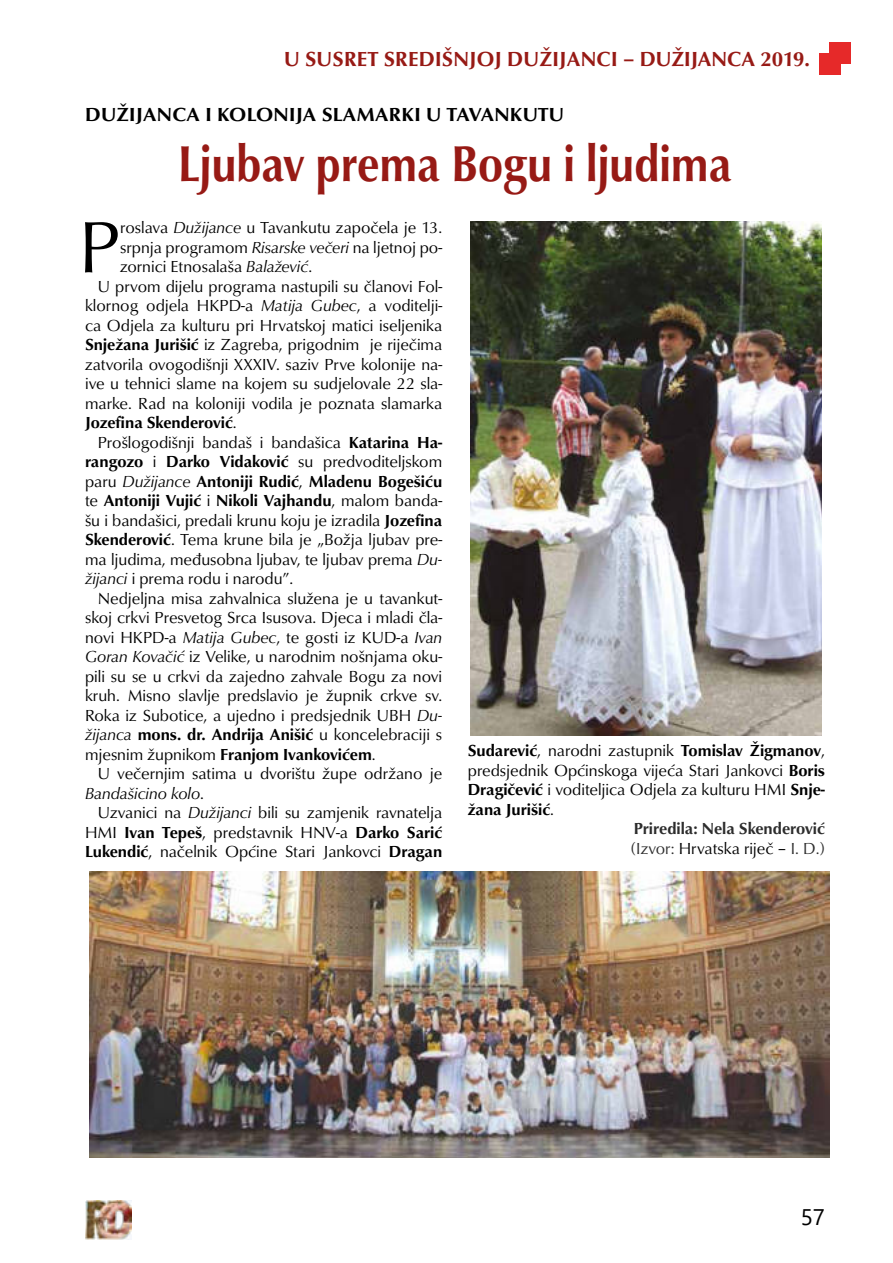
<style>
.page{position:relative;width:893px;height:1263px;background:#fff}
.page>*{position:absolute;margin:0;border:0;box-sizing:border-box;transform-origin:0 0}
.t1{font:74.55px "Classico URWTOT";color:#000}
.t2{font:700 51.75px "Classico URWTOT";color:#971a15;scale:.87 1}
.t3{font:22.5px "Segoe UI";color:#000}
.t4{font:700 21px "Classico URWTOT";letter-spacing:.015em;color:#971a15}
.t5{font:700 19.5px "Classico URWTOT";letter-spacing:.015em;color:#000;scale:1.05 1}
.t6{font:16.5px "Classico URWTOT";color:#000}
.t7{font:700 16.5px "Classico URWTOT";color:#000}
.t8{font:700 16.5px "Classico URWTOT";color:#2d2d2d}
.t9{font:italic 16.5px "Classico URWTOT";color:#000}
.s1{font-style:italic}
.s2{font-weight:700}
.s3{font-weight:400}
.s4{font-weight:400;font-style:italic}
.s5{font-style:normal}
.s6{color:#2d2d2d}
</style>
<div class="page">
<img style="left:85px;top:1201px;width:47px;height:38px">
<div style="left:829px;top:42px;width:21px;height:22px;background:#e62929"></div>
<div style="left:819px;top:53px;width:21px;height:21px;background:#e62929"></div>
<img style="left:90px;top:871px;width:739px;height:287px">
<img style="left:471px;top:221px;width:351px;height:515px">
<p class="t4" style="left:284px;top:46px;width:527px">U SUSRET SREDIŠNJOJ DUŽIJANCI – DUŽIJANCA 2019.</p>
<p class="t5" style="left:85px;top:103px;width:458px">DUŽIJANCA I KOLONIJA SLAMARKI U TAVANKUTU</p>
<h2 class="t2" style="left:178px;top:134px;width:638px">Ljubav prema Bogu i ljudima</h2>
<h1 class="t1" style="left:79px;top:204px;width:43px">P</h1>
<p class="t6" style="left:120px;top:218px;width:323px">roslava <span class="s1">Dužijance</span> u Tavankutu započela je 13.</p>
<p class="t6" style="left:120px;top:238px;width:323px">srpnja programom <span class="s1">Risarske večeri</span> na ljetnoj po-</p>
<p class="t6" style="left:120px;top:257px;width:193px">zornici Etnosalaša <span class="s1">Balažević</span>.</p>
<p class="t6" style="left:98px;top:277px;width:346px">U prvom dijelu programa nastupili su članovi Fol-</p>
<p class="t6" style="left:85px;top:296px;width:359px">klornog odjela HKPD-a <span class="s1">Matija Gubec</span>, a voditelji-</p>
<p class="t6" style="left:85px;top:316px;width:359px">ca Odjela za kulturu pri Hrvatskoj matici iseljenika</p>
<p class="t6" style="left:85px;top:335px;width:359px"><span class="s2">Snježana Jurišić</span> iz Zagreba, prigodnim je riječima</p>
<p class="t6" style="left:85px;top:355px;width:359px">zatvorila ovogodišnji XXXIV. saziv Prve kolonije na-</p>
<p class="t6" style="left:85px;top:374px;width:359px">ive u tehnici slame na kojem su sudjelovale 22 sla-</p>
<p class="t6" style="left:85px;top:394px;width:359px">marke. Rad na koloniji vodila je poznata slamarka</p>
<p class="t7" style="left:85px;top:413px;width:153px">Jozefina Skenderović<span class="s3">.</span></p>
<p class="t6" style="left:98px;top:433px;width:346px">Prošlogodišnji bandaš i bandašica <span class="s2">Katarina Ha-</span></p>
<p class="t7" style="left:85px;top:452px;width:359px">rangozo <span class="s3">i</span> Darko Vidaković <span class="s3">su predvoditeljskom</span></p>
<p class="t7" style="left:85px;top:472px;width:359px"><span class="s3">paru</span> <span class="s4">Dužijance</span> Antoniji Rudić<span class="s3">,</span> Mladenu Bogešiću</p>
<p class="t7" style="left:85px;top:491px;width:359px"><span class="s3">te</span> Antoniji Vujić <span class="s3">i</span> Nikoli Vajhandu<span class="s3">, malom banda-</span></p>
<p class="t6" style="left:85px;top:511px;width:359px">šu i bandašici, predali krunu koju je izradila <span class="s2">Jozefina</span></p>
<p class="t6" style="left:85px;top:530px;width:359px"><span class="s2">Skenderović</span>. Tema krune bila je „Božja ljubav pre-</p>
<p class="t6" style="left:85px;top:550px;width:358px">ma ljudima, međusobna ljubav, te ljubav prema <span class="s1">Du-</span></p>
<p class="t6" style="left:85px;top:569px;width:210px"><span class="s1">žijanci</span> i prema rodu i narodu”.</p>
<p class="t6" style="left:98px;top:589px;width:346px">Nedjeljna misa zahvalnica služena je u tavankut-</p>
<p class="t6" style="left:85px;top:608px;width:359px">skoj crkvi Presvetog Srca Isusova. Djeca i mladi čla-</p>
<p class="t6" style="left:85px;top:628px;width:359px">novi HKPD-a <span class="s1">Matija Gubec</span>, te gosti iz KUD-a <span class="s1">Ivan</span></p>
<p class="t6" style="left:85px;top:647px;width:359px"><span class="s1">Goran Kovačić</span> iz Velike, u narodnim nošnjama oku-</p>
<p class="t6" style="left:85px;top:667px;width:359px">pili su se u crkvi da zajedno zahvale Bogu za novi</p>
<p class="t6" style="left:85px;top:686px;width:359px">kruh. Misno slavlje predslavio je župnik crkve sv.</p>
<p class="t6" style="left:85px;top:706px;width:358px">Roka iz Subotice, a ujedno i predsjednik UBH <span class="s1">Du-</span></p>
<p class="t7" style="left:85px;top:725px;width:359px"><span class="s4">žijanca</span> mons. dr. Andrija Anišić <span class="s3">u koncelebraciji s</span></p>
<p class="t7" style="left:85px;top:745px;width:292px"><span class="s3">mjesnim župnikom</span> Franjom Ivankovićem<span class="s3">.</span></p>
<p class="t6" style="left:98px;top:764px;width:346px">U večernjim satima u dvorištu župe održano je</p>
<p class="t9" style="left:85px;top:784px;width:120px">Bandašicino kolo<span class="s5">.</span></p>
<p class="t6" style="left:98px;top:803px;width:346px">Uzvanici na <span class="s1">Dužijanci</span> bili su zamjenik ravnatelja</p>
<p class="t6" style="left:85px;top:823px;width:359px">HMI <span class="s2">Ivan Tepeš</span>, predstavnik HNV-a <span class="s2">Darko Sarić</span></p>
<p class="t6" style="left:85px;top:842px;width:359px"><span class="s2">Lukendić</span>, načelnik Općine Stari Jankovci <span class="s2">Dragan</span></p>
<p class="t7" style="left:468px;top:741px;width:359px">Sudarević<span class="s3">, narodni zastupnik</span> Tomislav Žigmanov<span class="s3">,</span></p>
<p class="t6" style="left:468px;top:761px;width:359px">predsjednik Općinskoga vijeća Stari Jankovci <span class="s2">Boris</span></p>
<p class="t6" style="left:468px;top:780px;width:359px"><span class="s2">Dragičević</span> i voditeljica Odjela za kulturu HMI <span class="s2">Snje-</span></p>
<p class="t7" style="left:468px;top:800px;width:88px">žana Jurišić<span class="s3">.</span></p>
<p class="t8" style="left:634px;top:819px;width:193px">Priredila: Nela Skenderović</p>
<p class="t6" style="left:631px;top:839px;width:196px"><span class="s6">(Izvor:</span> Hrvatska riječ – <span class="s6">I. D.)</span></p>
<h3 class="t3" style="left:801px;top:1204px;width:26px">57</h3>
</div>
